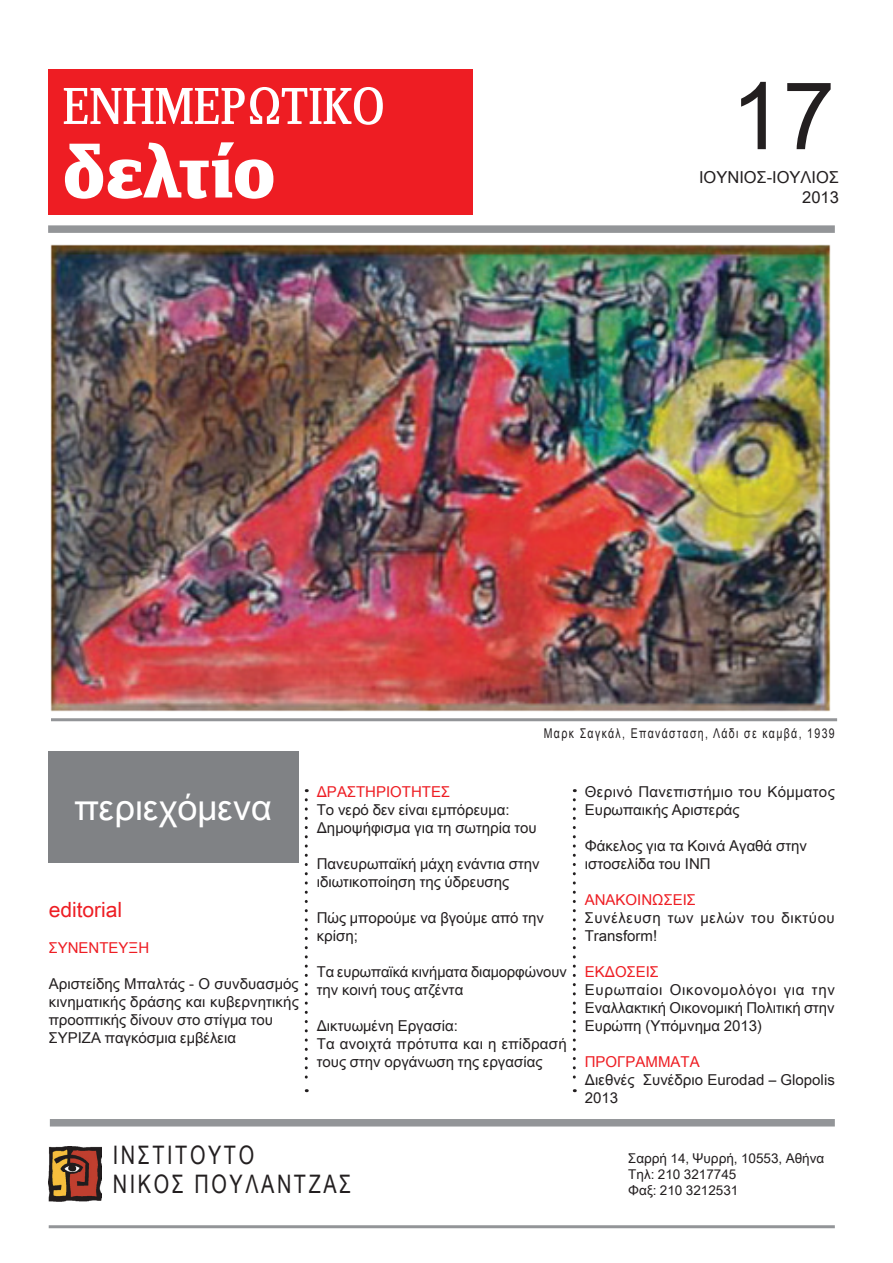
<style>
.page{position:relative;width:893px;height:1263px;background:#fff}
.page>*{position:absolute;margin:0;border:0;box-sizing:border-box;transform-origin:0 0}
.t1{font:93.6px "Arial Unicode MS";color:#231f20}
.t2{font:36px "Arial Unicode MS";color:#fff}
.t3{font:25.5px/28.5px "Arial Unicode MS";letter-spacing:.13em;color:#231f20;scale:.78 1}
.t4{font:21px "Arial Unicode MS";color:#ee1d23}
.t5{font:16.5px/19.8px "Arial Unicode MS";color:#231f20;text-align:right}
.t6{font:15px/18px "Arial Unicode MS";color:#231f20}
.t7{font:15px "Arial Unicode MS";color:#ee1d23}
.t8{font:15px/18px "Arial Unicode MS";letter-spacing:.025em;color:#231f20}
.t9{font:15px/18px "Arial Unicode MS";letter-spacing:.04em;color:#231f20}
.t10{font:13.5px/16.2px "Arial Unicode MS";color:#231f20}
.t11{font:13.5px "Arial";letter-spacing:.13em;color:#231f20;scale:.78 1}
</style>
<div class="page">
<div style="left:49px;top:69px;width:424px;height:74px;background:#ee1d23"></div>
<div style="left:48px;top:143px;width:425px;height:71px;background:#ee1d23"></div>
<svg style="left:65px;top:142px;width:208px;height:57px"></svg>
<svg style="left:64px;top:87px;width:319px;height:38px"></svg>
<div style="left:48px;top:225px;width:787px;height:8px;background:#939598"></div>
<div style="left:50px;top:1119px;width:785px;height:7px;background:#939598"></div>
<img style="left:48px;top:1146px;width:54px;height:56px">
<hr style="left:49px;top:1225px;width:786px;height:3px;background:#939598">
<svg style="left:573px;top:800px;width:3px;height:292px"></svg>
<svg style="left:305px;top:800px;width:3px;height:292px"></svg>
<div style="left:48px;top:751px;width:250px;height:111px;background:#808285"></div>
<hr style="left:51px;top:718px;width:786px;height:3px;background:#939598">
<img style="left:50px;top:244px;width:781px;height:467px">
<h1 class="t1" style="left:731px;top:48px;width:106px">17</h1>
<p class="t5" style="left:699px;top:167px;width:141px">ΙΟΥΝΙΟΣ-ΙΟΥΛΙΟΣ<br>2013</p>
<p class="t11" style="left:544px;top:724px;width:375px">Μαρκ Σαγκάλ, Επανάσταση, Λάδι σε καμβά, 1939</p>
<h2 class="t2" style="left:74px;top:781px;width:199px">περιεχόμενα</h2>
<h3 class="t4" style="left:49px;top:894px;width:75px">editorial</h3>
<p class="t7" style="left:49px;top:937px;width:102px">ΣΥΝΕΝΤΕΥΞΗ</p>
<p class="t6" style="left:49px;top:974px;width:252px">Αριστείδης Μπαλτάς - Ο συνδυασμός κινηματικής δράσης και κυβερνητικής προοπτικής δίνουν στο στίγμα του ΣΥΡΙΖΑ παγκόσμια εμβέλεια</p>
<p class="t7" style="left:317px;top:781px;width:135px">ΔΡΑΣΤΗΡΙΟΤΗΤΕΣ</p>
<p class="t6" style="left:317px;top:801px;width:222px">Το νερό δεν είναι εμπόρευμα:<br>Δημοψήφισμα για τη σωτηρία του</p>
<p class="t6" style="left:317px;top:855px;width:224px">Πανευρωπαϊκή μάχη ενάντια στην ιδιωτικοποίηση της ύδρευσης</p>
<p class="t6" style="left:317px;top:909px;width:229px">Πώς μπορούμε να βγούμε από την κρίση;</p>
<p class="t6" style="left:317px;top:963px;width:252px">Τα ευρωπαϊκά κινήματα διαμορφώνουν την κοινή τους ατζέντα</p>
<p class="t6" style="left:317px;top:1017px;width:251px">Δικτυωμένη Εργασία:<br>Τα ανοιχτά πρότυπα και η επίδρασή τους στην οργάνωση της εργασίας</p>
<p class="t8" style="left:585px;top:783px;width:251px">Θερινό Πανεπιστήμιο του Κόμματος<br>Ευρωπαικής Αριστεράς</p>
<p class="t6" style="left:585px;top:837px;width:224px">Φάκελος για τα Κοινά Αγαθά στην ιστοσελίδα του ΙΝΠ</p>
<p class="t7" style="left:585px;top:889px;width:113px">ΑΝΑΚΟΙΝΩΣΕΙΣ</p>
<p class="t9" style="left:585px;top:909px;width:252px">Συνέλευση των μελών του δικτύου<br>Transform!</p>
<p class="t7" style="left:585px;top:961px;width:76px">ΕΚΔΟΣΕΙΣ</p>
<p class="t6" style="left:585px;top:981px;width:252px;text-align:justify">Ευρωπαίοι Οικονομολόγοι για την Εναλλακτική Οικονομική Πολιτική στην Ευρώπη (Υπόμνημα 2013)</p>
<p class="t7" style="left:585px;top:1051px;width:116px">ΠΡΟΓΡΑΜΜΑΤΑ</p>
<p class="t6" style="left:585px;top:1071px;width:252px">Διεθνές Συνέδριο Eurodad – Glopolis<br>2013</p>
<h3 class="t3" style="left:113px;top:1140px;width:307px">ΙΝΣΤΙΤΟΥΤΟ<br>ΝΙΚΟΣ ΠΟΥΛΑΝΤΖΑΣ</h3>
<p class="t10" style="left:628px;top:1150px;width:197px">Σαρρή 14, Ψυρρή, 10553, Αθήνα<br>Τηλ: 210 3217745<br>Φαξ: 210 3212531</p>
</div>
